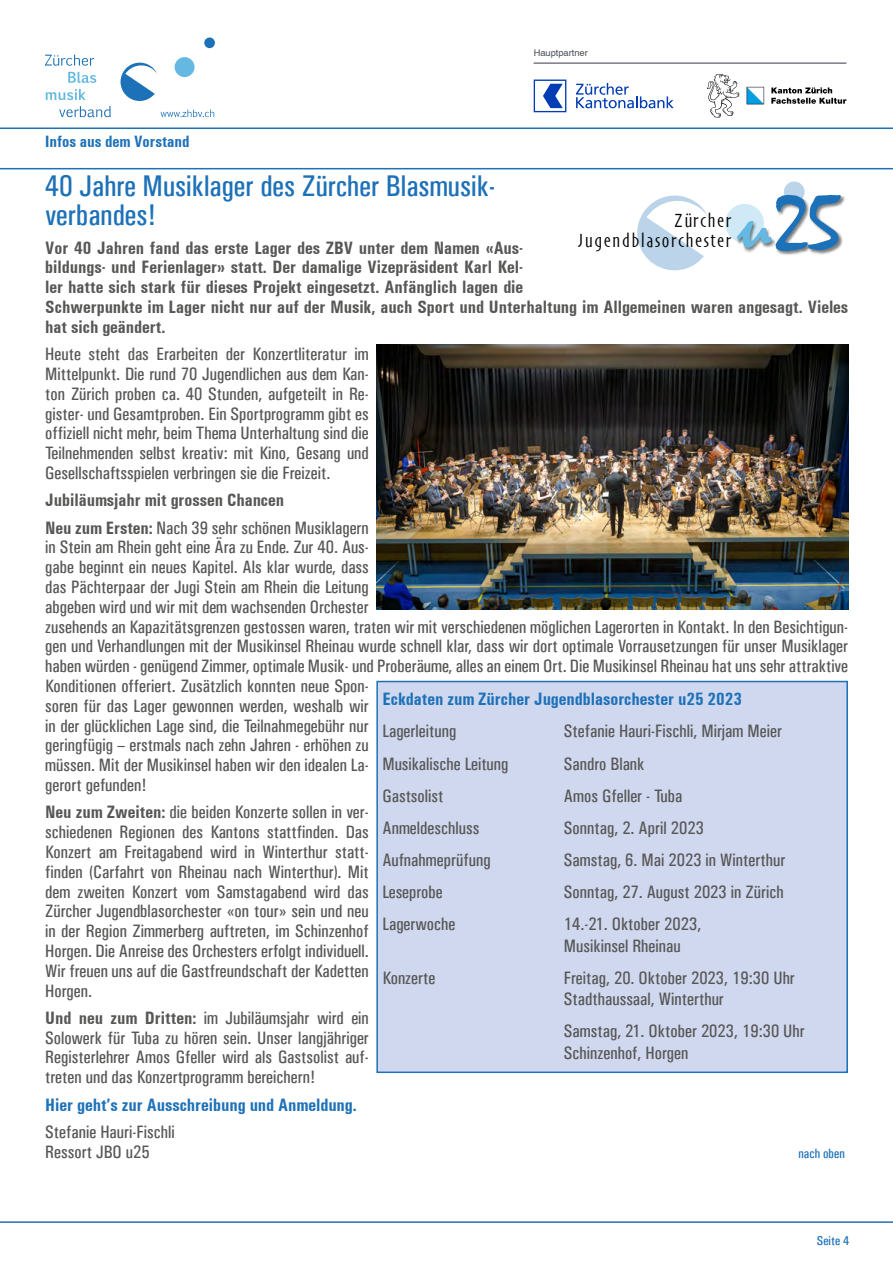
<style>
.page{position:relative;width:893px;height:1263px;background:#fff}
.page>*{position:absolute;margin:0;border:0;box-sizing:border-box;transform-origin:0 0}
.t1{font:83.25px "Mistral";color:#1d71b8}
.t2{font:30px/28.5px "Univers Condensed";color:#1d71b8}
.t3{font:19.95px/19.8px "Skia";letter-spacing:.1em;color:#000;text-align:right}
.t4{font:18px/19.8px "Univers Condensed";color:#575756}
.t5{font:700 condensed 18px/19.8px "Univers";color:#575756}
.t6{font:700 condensed 18px "Univers";color:#1d71b8}
.t7{font:700 condensed 16.5px "Univers";color:#1d71b8}
.t8{font:13.5px "Univers Condensed";color:#1d71b8}
.t9{font:12.9px "Univers Condensed";color:#1d71b8;scale:1.05 1}
.t10{font:9.3px "Helvetica";color:#4a5058}
.s1{font-family:"Univers";font-weight:700;font-stretch:condensed}
.s2{color:#64b8e1}
</style>
<div class="page">
<svg style="left:45px;top:55px;width:49px;height:11px"></svg>
<svg style="left:68px;top:72px;width:28px;height:11px"></svg>
<svg style="left:46px;top:89px;width:40px;height:11px"></svg>
<svg style="left:59px;top:106px;width:52px;height:11px"></svg>
<svg style="left:121px;top:63px;width:36px;height:38px"></svg>
<div style="left:175px;top:57px;width:20px;height:20px;background:#64b8e1;border-radius:50%"></div>
<div style="left:204px;top:38px;width:11px;height:10px;background:#1d71b8;border-radius:50%"></div>
<svg style="left:161px;top:110px;width:53px;height:7px"></svg>
<svg style="left:534px;top:80px;width:32px;height:32px"></svg>
<svg style="left:576px;top:83px;width:98px;height:25px"></svg>
<svg style="left:771px;top:87px;width:75px;height:17px"></svg>
<svg style="left:707px;top:74px;width:32px;height:44px"></svg>
<svg style="left:747px;top:87px;width:17px;height:17px"></svg>
<hr style="left:534px;top:63px;width:312px;height:1px;background:#4a5058">
<hr style="left:0;top:1221px;width:893px;height:2px;background:#1d71b8">
<hr style="left:0;top:128px;width:893px;height:1px;background:#1d71b8">
<hr style="left:0;top:168px;width:893px;height:1px;background:#1d71b8">
<img style="left:376px;top:345px;width:472px;height:265px">
<div style="left:725px;top:204px;width:39px;height:39px;background:#d0e9f6;border-radius:50%"></div>
<svg style="left:637px;top:196px;width:71px;height:74px"></svg>
<img style="left:778px;top:181px;width:67px;height:74px">
<img style="left:735px;top:201px;width:43px;height:52px">
<div style="left:377px;top:681px;width:470px;height:391px;background:#d0d8ef"></div>
<div style="left:376px;top:681px;width:472px;height:392px;border:2px solid #1d71b8"></div>
<p class="t10" style="left:534px;top:47px;width:56px">Hauptpartner</p>
<p class="t7" style="left:45px;top:132px;width:146px">Infos aus dem Vorstand</p>
<h2 class="t2" style="left:45px;top:172px;width:452px">40 Jahre Musiklager des Zürcher Blasmusik&shy;verbandes!</h2>
<p class="t5" style="left:45px;top:238px;width:804px">Vor 40 Jahren fand das erste Lager des ZBV unter dem Namen «Aus-<br>bildungs- und Ferienlager» statt. Der damalige Vizepräsident Karl Kel-<br>ler hatte sich stark für dieses Projekt eingesetzt. Anfänglich lagen die<br>Schwerpunkte im Lager nicht nur auf der Musik, auch Sport und Unterhaltung im Allgemeinen waren angesagt. Vieles hat sich geändert.</p>
<p class="t4" style="left:45px;top:344px;width:325px;text-align:justify">Heute steht das Erarbeiten der Konzertliteratur im Mittelpunkt. Die rund 70 Jugendlichen aus dem Kan&shy;ton Zürich proben ca. 40 Stunden, aufgeteilt in Re&shy;gister- und Gesamtproben. Ein Sportprogramm gibt es offiziell nicht mehr, beim Thema Unterhaltung sind die Teilnehmenden selbst kreativ: mit Kino, Gesang und Gesellschaftsspielen verbringen sie die Freizeit.</p>
<p class="t5" style="left:45px;top:490px;width:240px">Jubiläumsjahr mit grossen Chancen</p>
<p class="t4" style="left:45px;top:518px;width:804px"><span class="s1">Neu zum Ersten:</span> Nach 39 sehr schönen Musiklagern<br>in Stein am Rhein geht eine Ära zu Ende. Zur 40. Aus-<br>gabe beginnt ein neues Kapitel. Als klar wurde, dass<br>das Pächterpaar der Jugi Stein am Rhein die Leitung<br>abgeben wird und wir mit dem wachsenden Orchester<br>zusehends an Kapazitätsgrenzen gestossen waren, traten wir mit verschiedenen möglichen Lagerorten in Kontakt. In den Besichtigun&shy;gen und Verhandlungen mit der Musikinsel Rheinau wurde schnell klar, dass wir dort optimale Vorrausetzungen für unser Musiklager haben würden - genügend Zimmer, optimale Musik- und Proberäume, alles an einem Ort. Die Musikinsel Rheinau hat uns sehr attraktive Konditionen offeriert. Zusätzlich konnten neue Spon-<br>soren für das Lager gewonnen werden, weshalb wir<br>in der glücklichen Lage sind, die Teilnahmegebühr nur<br>geringfügig – erstmals nach zehn Jahren - erhöhen zu<br>müssen. Mit der Musikinsel haben wir den idealen La-<br>gerort gefunden!</p>
<p class="t4" style="left:45px;top:802px;width:325px;text-align:justify"><span class="s1">Neu zum Zweiten:</span> die beiden Konzerte sollen in ver&shy;schiedenen Regionen des Kantons stattfinden. Das Konzert am Freitagabend wird in Winterthur statt&shy;finden (Carfahrt von Rheinau nach Winterthur). Mit dem zweiten Konzert vom Samstagabend wird das Zürcher Jugendblasorchester «on tour» sein und neu in der Region Zimmerberg auftreten, im Schinzenhof Horgen. Die Anreise des Orchesters erfolgt individuell.<br>Wir freuen uns auf die Gastfreundschaft der Kadetten Horgen.</p>
<p class="t4" style="left:45px;top:1008px;width:325px;text-align:justify"><span class="s1">Und neu zum Dritten:</span> im Jubiläumsjahr wird ein Solowerk für Tuba zu hören sein. Unser langjähriger Registerlehrer Amos Gfeller wird als Gastsolist auf&shy;treten und das Konzertprogramm bereichern!</p>
<p class="t6" style="left:45px;top:1094px;width:313px">Hier geht’s zur Ausschreibung und Anmeldung.</p>
<p class="t4" style="left:45px;top:1122px;width:131px">Stefanie Hauri-Fischli<br>Ressort JBO u25</p>
<h1 class="t1" style="left:738px;top:170px;width:105px"><span class="s2">u</span>25</h1>
<p class="t3" style="left:578px;top:212px;width:154px">Zürcher<br>Jugendblasorchester</p>
<p class="t6" style="left:382px;top:688px;width:361px">Eckdaten zum Zürcher Jugendblasorchester u25 2023</p>
<p class="t4" style="left:382px;top:721px;width:76px">Lagerleitung</p>
<p class="t4" style="left:564px;top:721px;width:220px">Stefanie Hauri-Fischli, Mirjam Meier</p>
<p class="t4" style="left:382px;top:753px;width:128px">Musikalische Leitung</p>
<p class="t4" style="left:564px;top:753px;width:82px">Sandro Blank</p>
<p class="t4" style="left:382px;top:786px;width:63px">Gastsolist</p>
<p class="t4" style="left:564px;top:786px;width:120px">Amos Gfeller - Tuba</p>
<p class="t4" style="left:382px;top:818px;width:98px">Anmeldeschluss</p>
<p class="t4" style="left:564px;top:818px;width:142px">Sonntag, 2. April 2023</p>
<p class="t4" style="left:382px;top:850px;width:110px">Aufnahmeprüfung</p>
<p class="t4" style="left:564px;top:850px;width:223px">Samstag, 6. Mai 2023 in Winterthur</p>
<p class="t4" style="left:382px;top:882px;width:62px">Leseprobe</p>
<p class="t4" style="left:564px;top:882px;width:221px">Sonntag, 27. August 2023 in Zürich</p>
<p class="t4" style="left:382px;top:914px;width:75px">Lagerwoche</p>
<p class="t4" style="left:564px;top:913px;width:139px;line-height:21.6px">14.-21. Oktober 2023,<br>Musikinsel Rheinau</p>
<p class="t4" style="left:382px;top:968px;width:55px">Konzerte</p>
<p class="t4" style="left:564px;top:967px;width:233px;line-height:21.6px">Freitag, 20. Oktober 2023, 19:30 Uhr<br>Stadthaussaal, Winterthur</p>
<p class="t4" style="left:564px;top:1020px;width:242px;line-height:21.6px">Samstag, 21. Oktober 2023, 19:30 Uhr<br>Schinzenhof, Horgen</p>
<p class="t8" style="left:798px;top:1145px;width:48px">nach oben</p>
<p class="t9" style="left:817px;top:1233px;width:33px">Seite 4</p>
</div>
